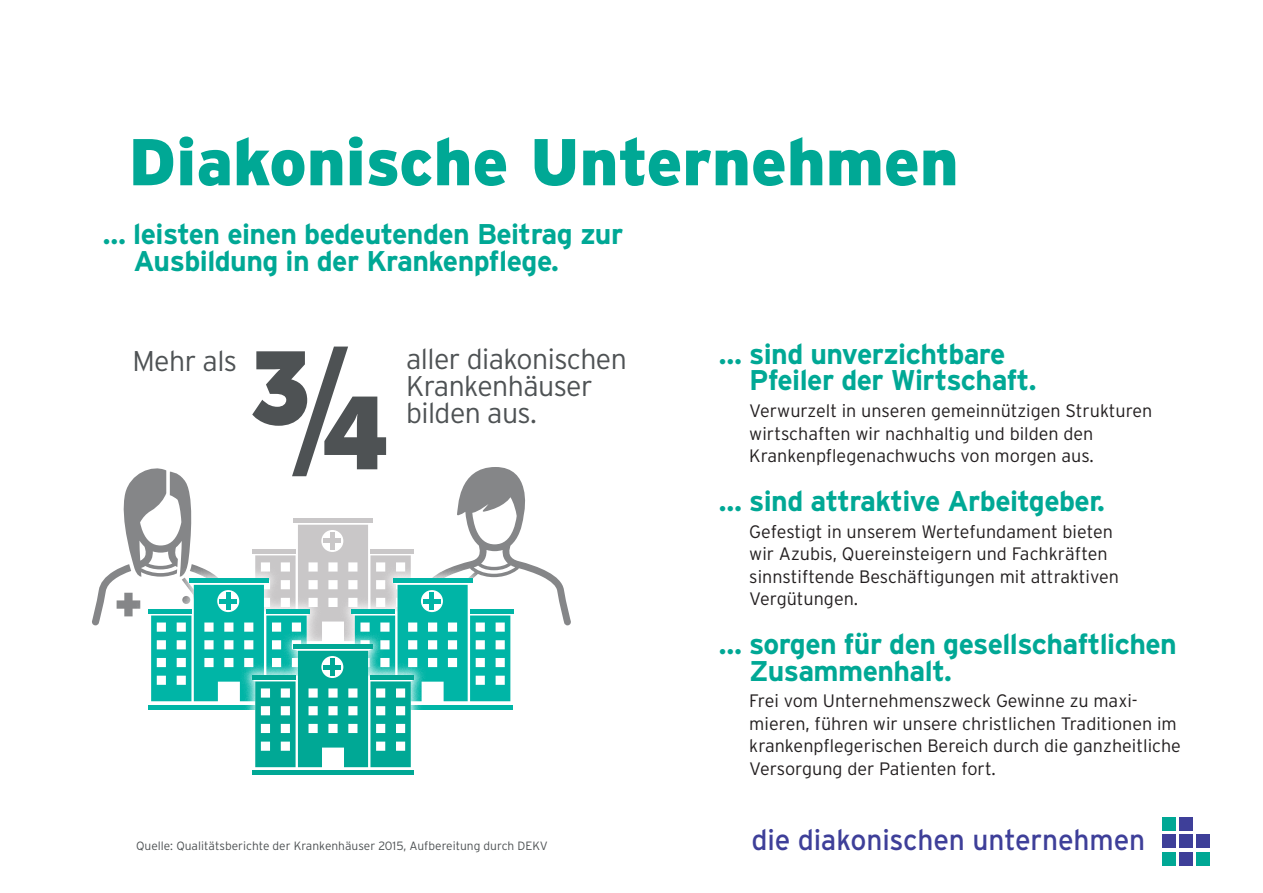
<style>
.page{position:relative;width:1263px;height:893px;background:#fff}
.page>*{position:absolute;margin:0;border:0;box-sizing:border-box;transform-origin:0 0}
.t1{font:165px "Museo Sans 900";color:#4e5254}
.t2{font:900 66px "Interstate";color:#00a895}
.t3{font:29.1px "Interstate";letter-spacing:-.005em;color:#3e3f99}
.t4{font:700 28.5px/27px "Interstate";letter-spacing:-.02em;color:#00a895}
.t5{font:300 28.5px/27px "Interstate";letter-spacing:-.02em;color:#4e5254}
.t6{font:300 18px/22.5px "Interstate";color:#231f20}
.t7{font:300 12px "Interstate";color:#4e5254}
.s1{font-family:"Museo Sans 500"}
</style>
<div class="page">
<hr style="left:252px;top:771px;width:161px;height:4px;background:#00a895">
<svg style="left:92px;top:467px;width:479px;height:304px"></svg>
<hr style="left:252px;top:675px;width:44px;height:4px;background:#00a895">
<div style="left:1162px;top:817px;width:13px;height:14px;background:#00a895"></div>
<div style="left:1162px;top:834px;width:13px;height:14px;background:#3e3f99"></div>
<div style="left:1162px;top:852px;width:13px;height:13px;background:#00a895"></div>
<div style="left:1179px;top:817px;width:14px;height:14px;background:#3e3f99"></div>
<div style="left:1179px;top:834px;width:14px;height:14px;background:#3e3f99"></div>
<div style="left:1179px;top:852px;width:14px;height:13px;background:#3e3f99"></div>
<div style="left:1196px;top:834px;width:14px;height:14px;background:#3e3f99"></div>
<div style="left:1196px;top:852px;width:14px;height:13px;background:#00a895"></div>
<h2 class="t2" style="left:129px;top:124px;width:831px">Diakonische Unternehmen</h2>
<h3 class="t4" style="left:134px;top:220px;width:491px;text-indent:-31px">… leisten einen bedeutenden Beitrag zur<br>Ausbildung in der Krankenpflege.</h3>
<h1 class="t1" style="left:247px;top:318px;width:144px">3<span class="s1">/</span>4</h1>
<h3 class="t5" style="left:132px;top:347px;width:106px">Mehr als</h3>
<h3 class="t5" style="left:406px;top:345px;width:222px">aller diakonischen<br>Krankenhäuser bilden aus.</h3>
<p class="t7" style="left:136px;top:839px;width:413px">Quelle: Qualitätsberichte der Krankenhäuser 2015, Aufbereitung durch DEKV</p>
<h3 class="t4" style="left:749px;top:340px;width:289px;text-indent:-31px">… sind unverzichtbare<br>Pfeiler der Wirtschaft.</h3>
<p class="t6" style="left:749px;top:399px;width:405px">Verwurzelt in unseren gemeinnützigen Strukturen wirtschaften wir nachhaltig und bilden den<br>Krankenpflegenachwuchs von morgen aus.</p>
<h3 class="t4" style="left:719px;top:487px;width:388px">… sind attraktive Arbeitgeber.</h3>
<p class="t6" style="left:749px;top:520px;width:371px">Gefestigt in unserem Wertefundament bieten wir Azubis, Quereinsteigern und Fachkräften sinnstiftende Beschäftigungen mit attraktiven Vergütungen.</p>
<h3 class="t4" style="left:749px;top:630px;width:429px;text-indent:-31px">… sorgen für den gesellschaftlichen<br>Zusammenhalt.</h3>
<p class="t6" style="left:749px;top:690px;width:433px">Frei vom Unternehmenszweck Gewinne zu maxi&shy;mieren, führen wir unsere christlichen Traditionen im krankenpflegerischen Bereich durch die ganzheitliche Versorgung der Patienten fort.</p>
<h3 class="t3" style="left:752px;top:823px;width:395px">die diakonischen unternehmen</h3>
</div>
